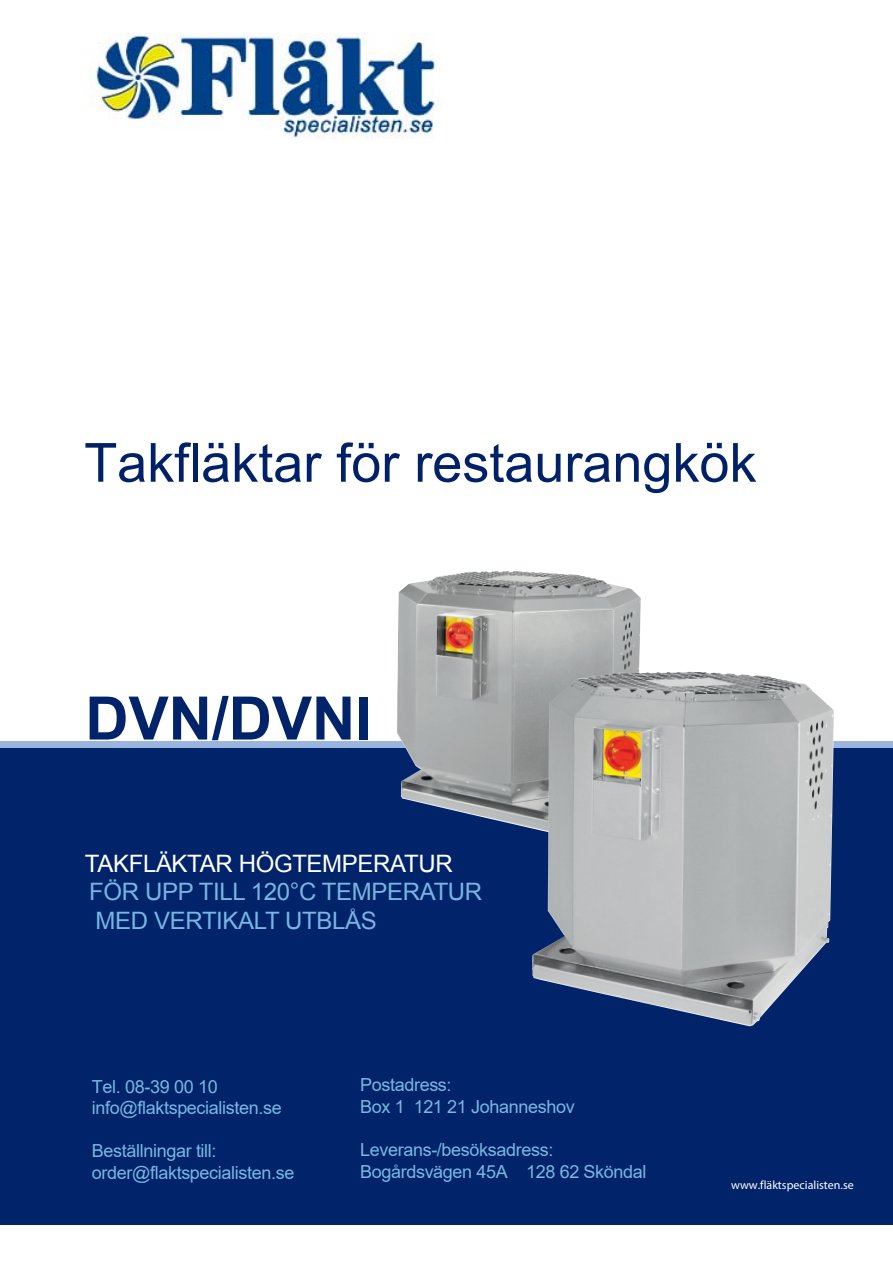
<style>
.page{position:relative;width:893px;height:1263px;background:#fff}
.page>*{position:absolute;margin:0;border:0;box-sizing:border-box;transform-origin:0 0}
.t1{font:700 60px "Arial";color:#002369}
.t2{font:54px "Arial";color:#002168}
.t3{font:24px "Arial";letter-spacing:-.015em;color:#77b6e4}
.t4{font:24px "Arial";letter-spacing:-.015em;color:#fff}
.t5{font:18px/21.6px "Arial";letter-spacing:-.02em;color:#79b7e4}
.t6{font:12px "Myriad Pro";color:#fff}
</style>
<div class="page">
<div style="left:0;top:744px;width:893px;height:481px;background:#002369"></div>
<div style="left:0;top:741px;width:893px;height:6px;background:#9ab6df"></div>
<img style="left:397px;top:571px;width:244px;height:258px">
<img style="left:532px;top:672px;width:302px;height:354px">
<img style="left:90px;top:33px;width:346px;height:105px">
<h2 class="t2" style="left:84px;top:426px;width:674px">Takfläktar för restaurangkök</h2>
<p class="t1" style="left:85px;top:678px;width:288px">DVN/DVNI</p>
<p class="t4" style="left:85px;top:847px;width:369px">TAKFLÄKTAR HÖGTEMPERATUR</p>
<p class="t3" style="left:89px;top:876px;width:394px">FÖR UPP TILL 120°C TEMPERATUR</p>
<p class="t3" style="left:96px;top:905px;width:283px">MED VERTIKALT UTBLÅS</p>
<p class="t5" style="left:92px;top:1075px;width:191px">Tel. 08-39 00 10 info@flaktspecialisten.se</p>
<p class="t5" style="left:92px;top:1140px;width:204px">Beställningar till: order@flaktspecialisten.se</p>
<p class="t5" style="left:360px;top:1074px;width:216px">Postadress:<br>Box 1 121 21 Johanneshov</p>
<p class="t5" style="left:360px;top:1139px;width:288px">Leverans-/besöksadress:<br>Bogårdsvägen 45A 128 62 Sköndal</p>
<p class="t6" style="left:731px;top:1177px;width:124px">www.fläktspecialisten.se</p>
</div>
